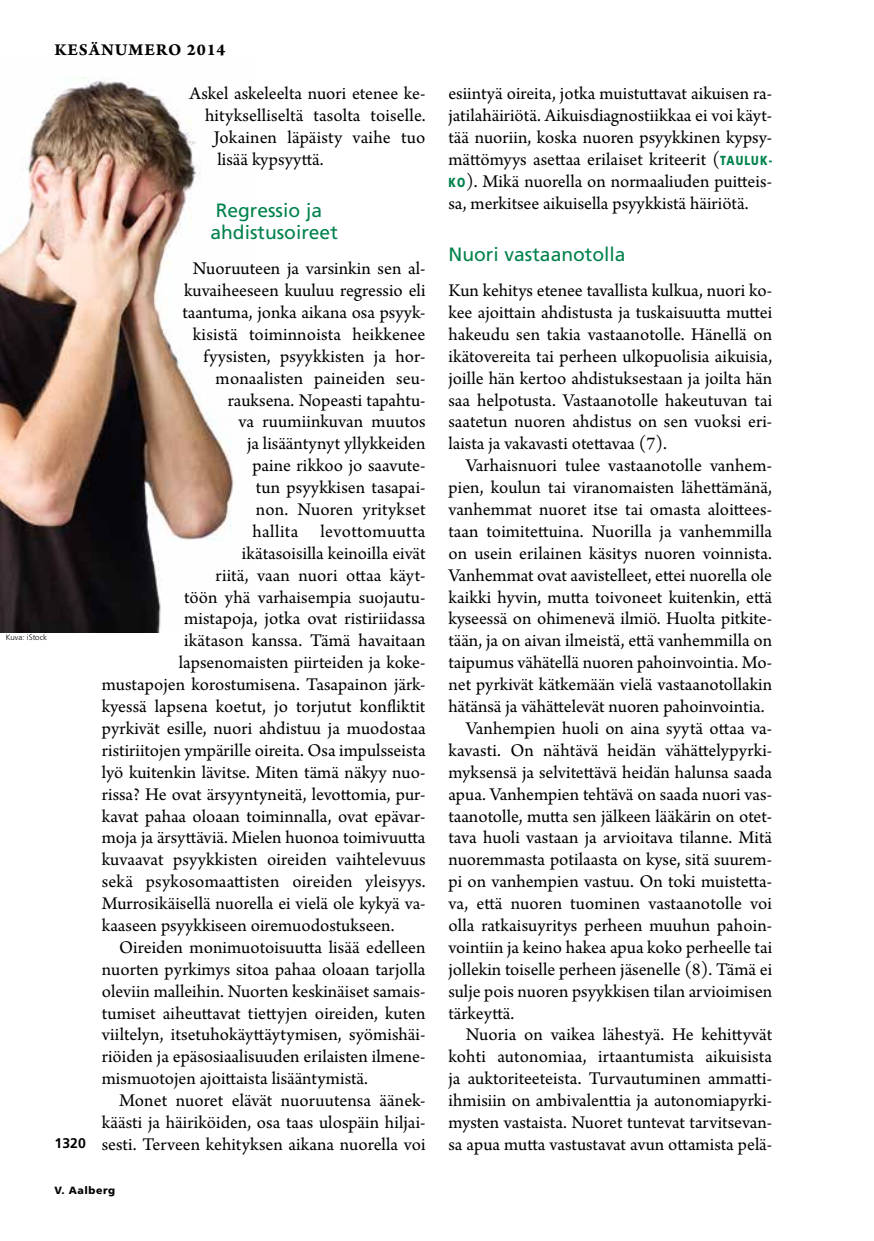
<style>
.page{position:relative;width:874px;height:1241px;background:#fff}
.page>*{position:absolute;margin:0;border:0;box-sizing:border-box;transform-origin:0 0}
.t1{font:19.25px/21.9px "Frutiger LT Std";color:#00824b}
.t2{font:18.9px/21.9px "Arno Pro";color:#000;text-align:justify}
.t3{font:18.9px "Arno Pro";letter-spacing:.02em;color:#000}
.t4{font:17.5px "Arno Pro Bold Sm Text";letter-spacing:.05em;color:#000}
.t5{font:700 14px "Frutiger LT Std";color:#000}
.t6{font:900 10.5px "Frutiger LT Std";letter-spacing:.05em;color:#000}
.t7{font:300 7.88px "Frutiger LT Std";color:#000}
.s1{font-family:"Frutiger LT Std";font-weight:900;font-size:13.12px;color:#00824b}
</style>
<div class="page">
<img style="left:0;top:77px;width:234px;height:555px">
<p class="t4" style="left:55px;top:39px;width:172px">KESÄNUMERO 2014</p>
<p class="t7" style="left:6px;top:632px;width:43px">Kuva: iStock</p>
<p class="t5" style="left:55px;top:1134px;width:33px">1320</p>
<p class="t2" style="left:189px;top:83px;width:237px">Askel askeleelta nuori etenee ke-</p>
<p class="t2" style="left:205px;top:105px;width:222px">hitykselliseltä tasolta toiselle.</p>
<p class="t2" style="left:214px;top:127px;width:213px">Jokainen läpäisty vaihe tuo</p>
<p class="t2" style="left:217px;top:149px;width:108px">lisää kypsyyttä.</p>
<p class="t1" style="left:210px;top:200px;width:129px">Regressio ja ahdistusoireet</p>
<p class="t2" style="left:193px;top:258px;width:234px">Nuoruuteen ja varsinkin sen al-</p>
<p class="t2" style="left:184px;top:280px;width:243px">kuvaiheeseen kuuluu regressio eli</p>
<p class="t2" style="left:182px;top:302px;width:244px">taantuma, jonka aikana osa psyyk-</p>
<p class="t2" style="left:193px;top:324px;width:234px">kisistä toiminnoista heikkenee</p>
<p class="t2" style="left:203px;top:346px;width:223px">fyysisten, psyykkisten ja hor-</p>
<p class="t2" style="left:215px;top:368px;width:211px">monaalisten paineiden seu-</p>
<p class="t2" style="left:228px;top:390px;width:199px">rauksena. Nopeasti tapahtu-</p>
<p class="t2" style="left:238px;top:412px;width:188px">va ruumiinkuvan muutos</p>
<p class="t2" style="left:247px;top:433px;width:180px">ja lisääntynyt yllykkeiden</p>
<p class="t2" style="left:252px;top:455px;width:174px">paine rikkoo jo saavute-</p>
<p class="t2" style="left:256px;top:477px;width:171px">tun psyykkisen tasapai-</p>
<p class="t2" style="left:256px;top:499px;width:171px">non. Nuoren yritykset</p>
<p class="t3" style="left:252px;top:520px;width:174px">hallita levottomuutta</p>
<p class="t2" style="left:242px;top:543px;width:185px">ikätasoisilla keinoilla eivät</p>
<p class="t2" style="left:215px;top:565px;width:211px">riitä, vaan nuori ottaa käyt-</p>
<p class="t2" style="left:184px;top:587px;width:243px">töön yhä varhaisempia suojautu-</p>
<p class="t2" style="left:184px;top:608px;width:243px">mistapoja, jotka ovat ristiriidassa</p>
<p class="t2" style="left:184px;top:630px;width:243px">ikätason kanssa. Tämä havaitaan</p>
<p class="t2" style="left:179px;top:652px;width:248px">lapsenomaisten piirteiden ja koke-</p>
<p class="t2" style="left:102px;top:674px;width:325px">mustapojen korostumisena. Tasapainon järk-</p>
<p class="t2" style="left:102px;top:696px;width:325px">kyessä lapsena koetut, jo torjutut konfliktit</p>
<p class="t2" style="left:102px;top:718px;width:325px">pyrkivät esille, nuori ahdistuu ja muodostaa</p>
<p class="t2" style="left:102px;top:740px;width:325px">ristiriitojen ympärille oireita. Osa impulsseista</p>
<p class="t2" style="left:102px;top:762px;width:325px">lyö kuitenkin lävitse. Miten tämä näkyy nuo-</p>
<p class="t2" style="left:102px;top:783px;width:325px">rissa? He ovat ärsyyntyneitä, levottomia, pur-</p>
<p class="t2" style="left:102px;top:805px;width:325px">kavat pahaa oloaan toiminnalla, ovat epävar-</p>
<p class="t2" style="left:102px;top:827px;width:325px">moja ja ärsyttäviä. Mielen huonoa toimivuutta</p>
<p class="t2" style="left:102px;top:849px;width:325px">kuvaavat psyykkisten oireiden vaihtelevuus</p>
<p class="t2" style="left:102px;top:871px;width:325px">sekä psykosomaattisten oireiden yleisyys.</p>
<p class="t2" style="left:102px;top:893px;width:325px">Murrosikäisellä nuorella ei vielä ole kykyä va-</p>
<p class="t2" style="left:102px;top:915px;width:294px">kaaseen psyykkiseen oiremuodostukseen.</p>
<p class="t2" style="left:119px;top:937px;width:308px">Oireiden monimuotoisuutta lisää edelleen</p>
<p class="t2" style="left:102px;top:959px;width:325px">nuorten pyrkimys sitoa pahaa oloaan tarjolla</p>
<p class="t2" style="left:102px;top:980px;width:324px">oleviin malleihin. Nuorten keskinäiset samais-</p>
<p class="t2" style="left:102px;top:1002px;width:325px">tumiset aiheuttavat tiettyjen oireiden, kuten</p>
<p class="t2" style="left:102px;top:1024px;width:325px">viiltelyn, itsetuhokäyttäytymisen, syömishäi-</p>
<p class="t2" style="left:102px;top:1046px;width:325px">riöiden ja epäsosiaalisuuden erilaisten ilmene-</p>
<p class="t2" style="left:102px;top:1068px;width:268px">mismuotojen ajoittaista lisääntymistä.</p>
<p class="t2" style="left:119px;top:1090px;width:308px">Monet nuoret elävät nuoruutensa äänek-</p>
<p class="t2" style="left:102px;top:1112px;width:325px">käästi ja häiriköiden, osa taas ulospäin hiljai-</p>
<p class="t2" style="left:102px;top:1134px;width:325px">sesti. Terveen kehityksen aikana nuorella voi</p>
<p class="t6" style="left:55px;top:1183px;width:62px">V. Aalberg</p>
<p class="t2" style="left:448px;top:84px;width:325px">esiintyä oireita, jotka muistuttavat aikuisen ra&shy;jatilahäiriötä. Aikuisdiagnostiikkaa ei voi käyt&shy;tää nuoriin, koska nuoren psyykkinen kypsy&shy;mättömyys asettaa erilaiset kriteerit (<span class="s1">TAULUK-KO</span>). Mikä nuorella on normaaliuden puitteis&shy;sa, merkitsee aikuisella psyykkistä häiriötä.</p>
<p class="t1" style="left:448px;top:243px;width:179px">Nuori vastaanotolla</p>
<p class="t2" style="left:448px;top:280px;width:325px">Kun kehitys etenee tavallista kulkua, nuori ko&shy;kee ajoittain ahdistusta ja tuskaisuutta muttei hakeudu sen takia vastaanotolle. Hänellä on ikätovereita tai perheen ulkopuolisia aikuisia, joille hän kertoo ahdistuksestaan ja joilta hän saa helpotusta. Vastaanotolle hakeutuvan tai saatetun nuoren ahdistus on sen vuoksi eri&shy;laista ja vakavasti otettavaa (7).</p>
<p class="t2" style="left:465px;top:455px;width:308px">Varhaisnuori tulee vastaanotolle vanhem-</p>
<p class="t2" style="left:448px;top:477px;width:325px">pien, koulun tai viranomaisten lähettämänä,</p>
<p class="t2" style="left:448px;top:499px;width:325px">vanhemmat nuoret itse tai omasta aloittees-</p>
<p class="t2" style="left:448px;top:521px;width:325px">taan toimitettuina. Nuorilla ja vanhemmilla</p>
<p class="t2" style="left:448px;top:543px;width:325px">on usein erilainen käsitys nuoren voinnista.</p>
<p class="t2" style="left:448px;top:565px;width:325px">Vanhemmat ovat aavistelleet, ettei nuorella ole</p>
<p class="t2" style="left:448px;top:587px;width:325px">kaikki hyvin, mutta toivoneet kuitenkin, että</p>
<p class="t2" style="left:448px;top:608px;width:325px">kyseessä on ohimenevä ilmiö. Huolta pitkite-</p>
<p class="t2" style="left:448px;top:630px;width:325px">tään, ja on aivan ilmeistä, että vanhemmilla on</p>
<p class="t2" style="left:448px;top:652px;width:325px">taipumus vähätellä nuoren pahoinvointia. Mo-</p>
<p class="t2" style="left:448px;top:674px;width:325px">net pyrkivät kätkemään vielä vastaanotollakin</p>
<p class="t2" style="left:448px;top:696px;width:318px">hätänsä ja vähättelevät nuoren pahoinvointia.</p>
<p class="t2" style="left:465px;top:718px;width:308px">Vanhempien huoli on aina syytä ottaa va-</p>
<p class="t2" style="left:448px;top:740px;width:325px">kavasti. On nähtävä heidän vähättelypyrki-</p>
<p class="t2" style="left:448px;top:762px;width:325px">myksensä ja selvitettävä heidän halunsa saada</p>
<p class="t2" style="left:448px;top:783px;width:325px">apua. Vanhempien tehtävä on saada nuori vas-</p>
<p class="t2" style="left:448px;top:805px;width:325px">taanotolle, mutta sen jälkeen lääkärin on otet-</p>
<p class="t2" style="left:448px;top:827px;width:325px">tava huoli vastaan ja arvioitava tilanne. Mitä</p>
<p class="t2" style="left:448px;top:849px;width:325px">nuoremmasta potilaasta on kyse, sitä suurem-</p>
<p class="t2" style="left:448px;top:871px;width:325px">pi on vanhempien vastuu. On toki muistetta-</p>
<p class="t2" style="left:448px;top:893px;width:325px">va, että nuoren tuominen vastaanotolle voi</p>
<p class="t2" style="left:448px;top:915px;width:325px">olla ratkaisuyritys perheen muuhun pahoin-</p>
<p class="t2" style="left:448px;top:937px;width:325px">vointiin ja keino hakea apua koko perheelle tai</p>
<p class="t2" style="left:448px;top:959px;width:325px">jollekin toiselle perheen jäsenelle (8). Tämä ei</p>
<p class="t2" style="left:448px;top:980px;width:325px">sulje pois nuoren psyykkisen tilan arvioimisen</p>
<p class="t2" style="left:448px;top:1002px;width:67px">tärkeyttä.</p>
<p class="t2" style="left:465px;top:1024px;width:308px">Nuoria on vaikea lähestyä. He kehittyvät</p>
<p class="t2" style="left:448px;top:1046px;width:325px">kohti autonomiaa, irtaantumista aikuisista</p>
<p class="t2" style="left:448px;top:1068px;width:325px">ja auktoriteeteista. Turvautuminen ammatti-</p>
<p class="t2" style="left:448px;top:1090px;width:325px">ihmisiin on ambivalent-tia ja autonomiapyrki-</p>
<p class="t2" style="left:448px;top:1112px;width:325px">mysten vastaista. Nuoret tuntevat tarvitsevan-</p>
<p class="t2" style="left:448px;top:1134px;width:325px">sa apua mutta vastustavat avun ottamista pelä-</p>
</div>
